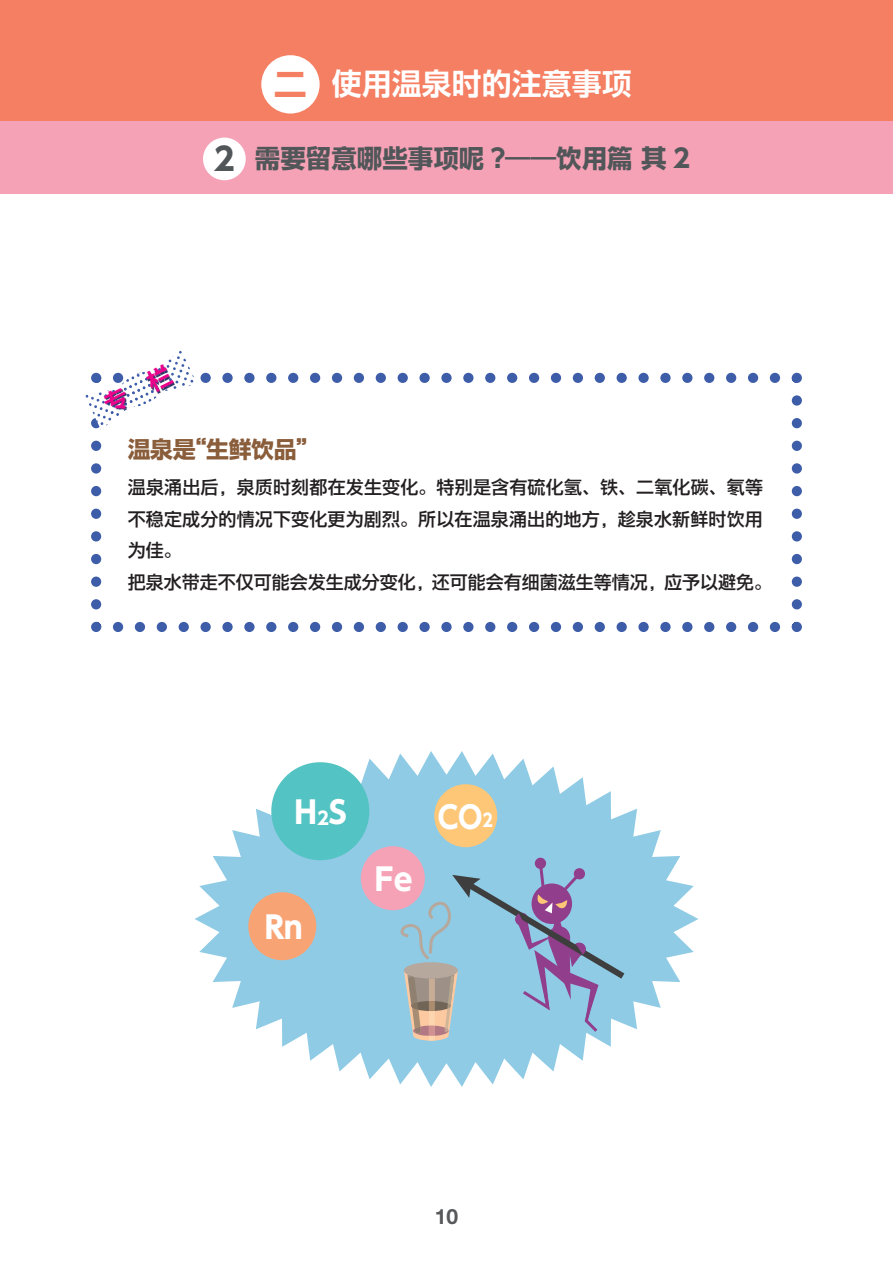
<style>
.page{position:relative;width:893px;height:1263px;background:#fff}
.page>*{position:absolute;margin:0;border:0;box-sizing:border-box;transform-origin:0 0}
.t1{font:700 30.75px "UD Shin Go SC Gbe";color:#fff}
.t2{font:700 30.75px "UD Shin Go SC Gbe";color:#fff;scale:.88 1}
.t3{font:30px "UD Shin Go SC Gbe De B";color:#fff}
.t4{font:700 25.5px "UD Shin Go SC Gbe";color:#515659}
.t5{font:700 22.95px "UD Shin Go SC Gbe";letter-spacing:-.02em;color:#8a5d3b}
.t6{font:700 21px "Helvetica Neue LT Std";color:#57585a}
.t7{font:500 18px/31.5px "UD Shin Go SC Gbe";letter-spacing:.01em;color:#231f20}
.s1{font-family:"UD Shin Go SC Gbe";font-weight:700;font-size:33px;color:#f47f62}
.s2{font-size:31.5px}
.s3{font-size:17.85px}
</style>
<div class="page">
<div style="left:0;top:0;width:893px;height:166px;background:#f47f62"></div>
<div style="left:261px;top:55px;width:59px;height:59px;background:#fff;border-radius:50%"></div>
<div style="left:0;top:121px;width:893px;height:73px;background:#f6a2b6"></div>
<div style="left:203px;top:138px;width:43px;height:42px;background:#fff;border-radius:50%"></div>
<svg style="left:792px;top:622px;width:10px;height:10px"></svg>
<svg style="left:113px;top:622px;width:667px;height:10px"></svg>
<svg style="left:91px;top:622px;width:10px;height:10px"></svg>
<svg style="left:792px;top:373px;width:10px;height:10px"></svg>
<svg style="left:792px;top:395px;width:10px;height:214px"></svg>
<svg style="left:195px;top:751px;width:503px;height:336px;fill:#8fcbe5"></svg>
<svg style="left:534px;top:857px;width:12px;height:12px"></svg>
<div style="left:271px;top:762px;width:98px;height:98px;background:#54c3c3;border-radius:50%"></div>
<div style="left:361px;top:846px;width:64px;height:64px;background:#f6a2b6;border-radius:50%"></div>
<div style="left:434px;top:784px;width:63px;height:63px;background:#fdc777;border-radius:50%"></div>
<div style="left:248px;top:892px;width:68px;height:68px;background:#f8a373;border-radius:50%"></div>
<svg style="left:400px;top:863px;width:224px;height:178px;background:#94b4ce"></svg>
<svg style="left:85px;top:350px;width:695px;height:259px"></svg>
<h2 class="t3" style="left:274px;top:65px;width:359px"><span class="s1">二</span> 使用温泉时的注意事项</h2>
<h3 class="t4" style="left:214px;top:142px;width:477px"><span class="s2">2</span> 需要留意哪些事项呢 ?——饮用篇 其 2</h3>
<p class="t5" style="left:128px;top:435px;width:193px">温泉是“生鲜饮品”</p>
<p class="t7" style="left:128px;top:472px;width:646px">温泉涌出后，泉质时刻都在发生变化。特别是含有硫化氢、铁、二氧化碳、氡等不稳定成分的情况下变化更为剧烈。所以在温泉涌出的地方，趁泉水新鲜时饮用为佳。<br>把泉水带走不仅可能会发生成分变化，还可能会有细菌滋生等情况，应予以避免。</p>
<h1 class="t1" style="left:295px;top:793px;width:54px">H<span class="s3">2</span>S</h1>
<h1 class="t1" style="left:265px;top:907px;width:40px">Rn</h1>
<h1 class="t1" style="left:375px;top:860px;width:40px">Fe</h1>
<h1 class="t2" style="left:438px;top:798px;width:64px">CO<span class="s3">2</span></h1>
<p class="t6" style="left:435px;top:1203px;width:25px">10</p>
</div>
